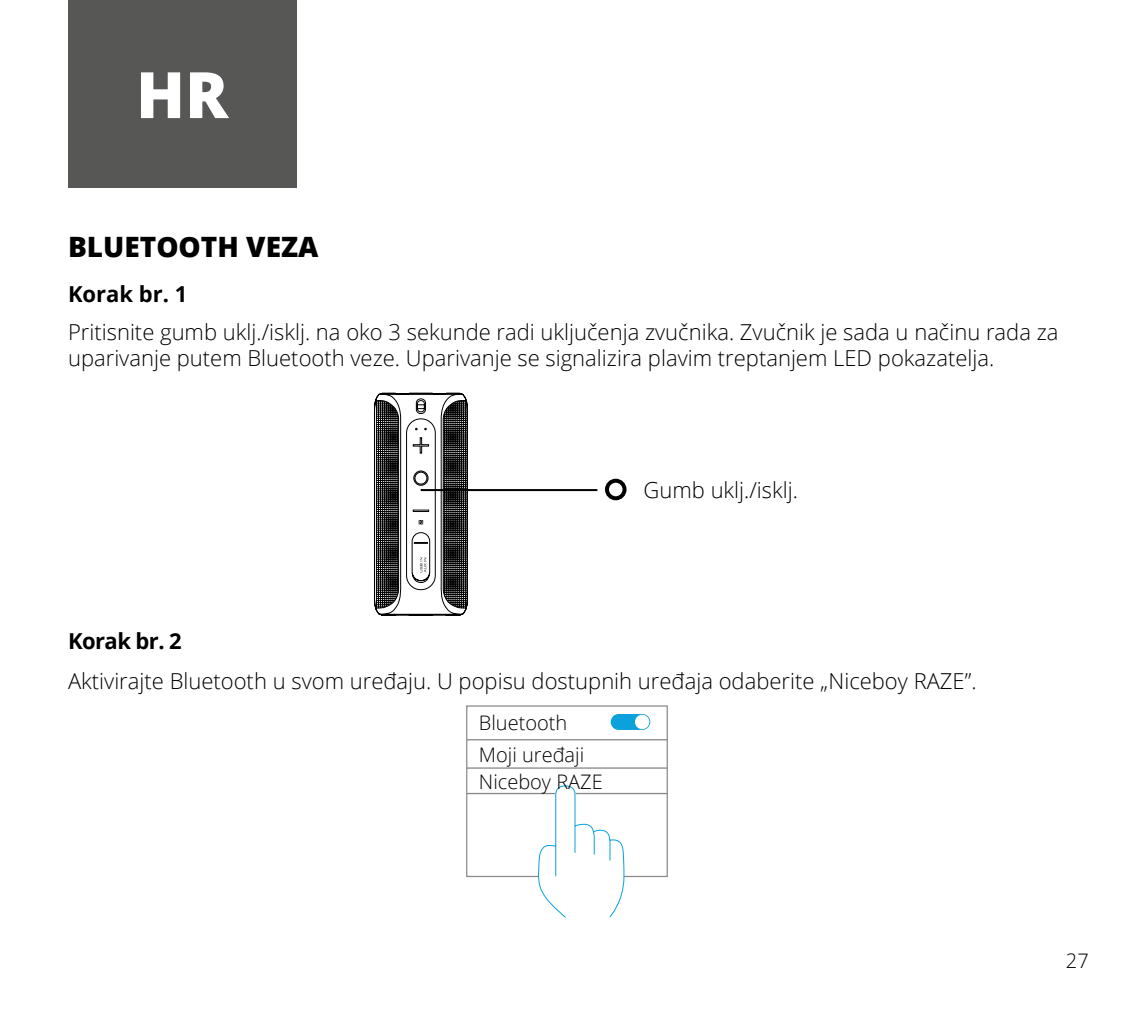
<style>
.page{position:relative;width:1134px;height:1021px;background:#fff}
.page>*{position:absolute;margin:0;border:0;box-sizing:border-box;transform-origin:0 0}
.t1{font:800 64px "Open Sans";color:#fff}
.t2{font:800 28px "Open Sans";color:#000}
.t3{font:300 22px/26.4px "Open Sans";color:#000}
.t4{font:700 22px "Open Sans";letter-spacing:-.01em;color:#000}
.t5{font:300 20px/31.2px "Open Sans";color:#000}
</style>
<div class="page">
<div style="left:68px;top:0;width:228px;height:187px;background:#575756"></div>
<svg style="left:374px;top:392px;width:94px;height:224px"></svg>
<div style="left:466px;top:705px;width:202px;height:172px;border:1px solid #878787"></div>
<hr style="left:467px;top:767px;width:200px;height:1px;background:#878787">
<hr style="left:467px;top:792px;width:200px;height:2px;background:#878787">
<hr style="left:467px;top:739px;width:200px;height:1px;background:#878787">
<svg style="left:538px;top:785px;width:87px;height:133px"></svg>
<div style="left:611px;top:714px;width:39px;height:16px;background:#0ba1dd;border-radius:8px"></div>
<div style="left:635px;top:714px;width:14px;height:15px;background:#fff;border-radius:50%"></div>
<hr style="left:421px;top:489px;width:176px;height:2px;background:#000">
<div style="left:605px;top:478px;width:21px;height:22px;border:4px solid #000;border-radius:50%"></div>
<h1 class="t1" style="left:136px;top:46px;width:94px">HR</h1>
<p class="t2" style="left:68px;top:225px;width:252px">BLUETOOTH VEZA</p>
<p class="t4" style="left:68px;top:278px;width:121px">Korak br. 1</p>
<p class="t3" style="left:68px;top:318px;width:992px">Pritisnite gumb uklj./isklj. na oko 3 sekunde radi uključenja zvučnika. Zvučnik je sada u načinu rada za uparivanje putem Bluetooth veze. Uparivanje se signalizira plavim treptanjem LED pokazatelja.</p>
<p class="t3" style="left:643px;top:475px;width:156px">Gumb uklj./isklj.</p>
<p class="t4" style="left:68px;top:625px;width:115px">Korak br. 2</p>
<p class="t3" style="left:68px;top:667px;width:910px">Aktivirajte Bluetooth u svom uređaju. U popisu dostupnih uređaja odaberite „Niceboy RAZE”.</p>
<p class="t5" style="left:479px;top:707px;width:107px">Bluetooth<br>Moji uređaji</p>
<p class="t5" style="left:479px;top:766px;width:125px">Niceboy RAZE</p>
<p class="t5" style="left:1066px;top:944px;width:24px">27</p>
</div>
